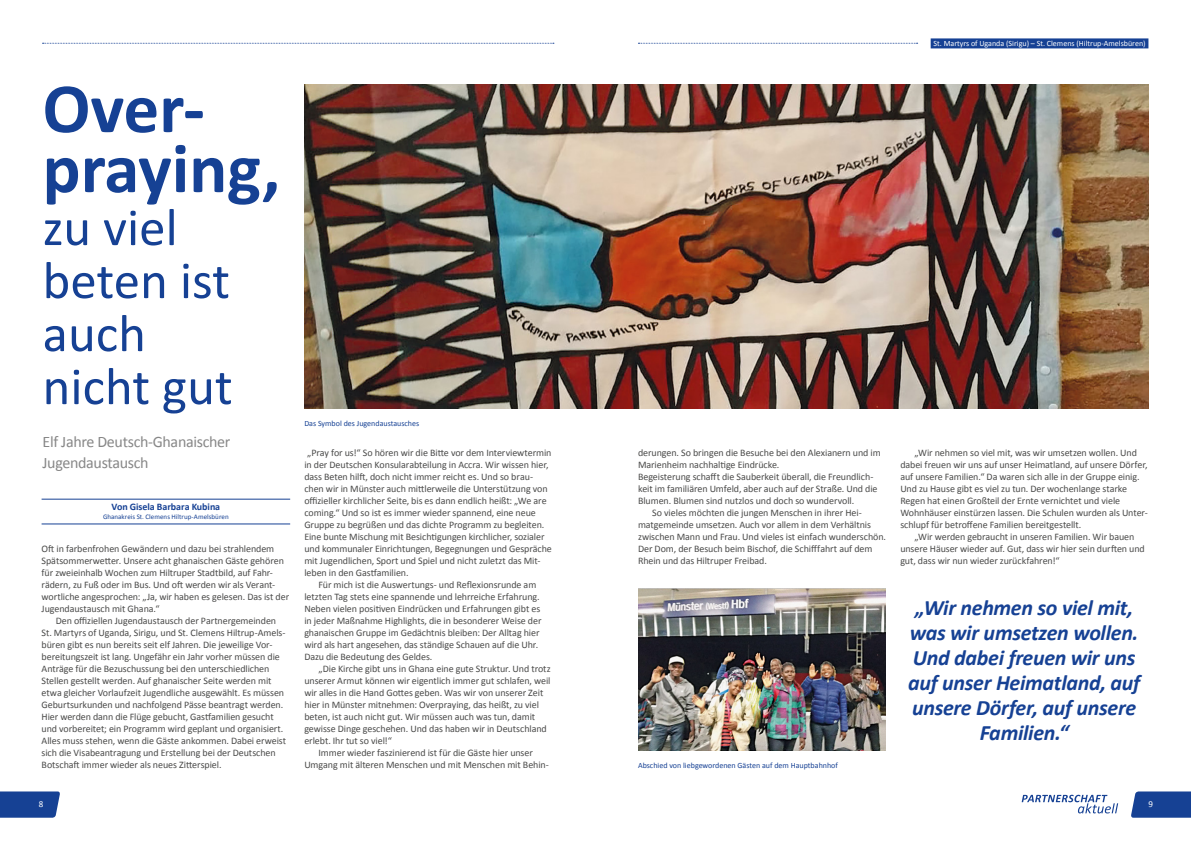
<style>
.page{position:relative;width:1191px;height:842px;background:#fff}
.page>*{position:absolute;margin:0;border:0;box-sizing:border-box;transform-origin:0 0}
.Inhalt{font:700 71px/60px "Calibri";color:#164194}
.Inhalt-2{font:53px/53px "Calibri";color:#164194}
.t1{font:italic 700 22px/25px "Calibri";letter-spacing:-.015em;color:#164194;text-align:center}
.Inhalt-3{font:16px "Calibri";letter-spacing:-.02em;color:#878787}
.t2{font:10px/12px "Calibri";letter-spacing:-.01em;color:#4a4a49}
.t3{font:700 10px "Calibri";letter-spacing:-.005em;color:#164194}
.t4{font:9px "Calibri";color:#fff}
.t5{font:8px "Calibri";color:#164194}
.Absatzformat_1{font:8px "Calibri";color:#fff}
.t6{font:7px "Calibri";letter-spacing:.005em;color:#164194}
</style>
<div class="page">
<hr style="left:42px;top:499px;width:248px;height:1px;background:#164194">
<hr style="left:42px;top:524px;width:248px;height:1px;background:#164194">
<img style="left:304px;top:84px;width:844px;height:324px">
<img style="left:638px;top:588px;width:247px;height:162px">
<svg style="left:0;top:791px;width:60px;height:27px;background:#254d9b"></svg>
<svg style="left:1021px;top:795px;width:97px;height:18px"></svg>
<svg style="left:1131px;top:791px;width:60px;height:27px;background:#254d9a"></svg>
<svg style="left:638px;top:43px;width:279px;height:1px"></svg>
<svg style="left:43px;top:43px;width:511px;height:1px"></svg>
<div style="left:930px;top:38px;width:218px;height:10px;background:#164194"></div>
<p class="Inhalt" style="left:43px;top:75px;width:239px">Over&shy;praying,</p>
<p class="Inhalt-2" style="left:43px;top:198px;width:137px">zu viel</p>
<p class="Inhalt-2" style="left:43px;top:251px;width:189px">beten ist auch</p>
<p class="Inhalt-2" style="left:43px;top:357px;width:192px">nicht gut</p>
<p class="Inhalt-3" style="left:43px;top:432px;width:189px">Elf Jahre Deutsch-Ghanaischer</p>
<p class="Inhalt-3" style="left:43px;top:453px;width:107px">Jugendaustausch</p>
<p class="t3" style="left:111px;top:500px;width:110px">Von Gisela Barbara Kubina</p>
<p class="t6" style="left:103px;top:512px;width:127px">Ghanakreis St. Clemens Hiltrup-Amelsbüren</p>
<p class="t2" style="left:42px;top:542px;width:249px">Oft in farbenfrohen Gewändern und dazu bei strahlendem Spätsommerwetter. Unsere acht ghanaischen Gäste gehören für zweieinhalb Wochen zum Hiltruper Stadtbild, auf Fahr&shy;rädern, zu Fuß oder im Bus. Und oft werden wir als Verant&shy;wortliche angesprochen: „Ja, wir haben es gelesen. Das ist der Jugendaustausch mit Ghana.“</p>
<p class="t2" style="left:42px;top:614px;width:246px;text-indent:14px">Den offiziellen Jugendaustausch der Partnergemeinden St. Martyrs of Uganda, Sirigu, und St. Clemens Hiltrup-Amels&shy;büren gibt es nun bereits seit elf Jahren. Die jeweilige Vor&shy;bereitungszeit ist lang. Ungefähr ein Jahr vorher müssen die Anträge für die Bezuschussung bei den unterschiedlichen Stellen gestellt werden. Auf ghanaischer Seite werden mit etwa gleicher Vorlaufzeit Jugendliche ausgewählt. Es müssen Geburtsurkunden und nachfolgend Pässe beantragt werden.<br>Hier werden dann die Flüge gebucht, Gastfamilien gesucht und vorbereitet; ein Programm wird geplant und organisiert.<br>Alles muss stehen, wenn die Gäste ankommen. Dabei erweist sich die Visabeantragung und Erstellung bei der Deutschen Botschaft immer wieder als neues Zitterspiel.</p>
<p class="t5" style="left:304px;top:418px;width:116px">Das Symbol des Jugendaustausches</p>
<p class="t2" style="left:304px;top:446px;width:249px">„Pray for us!“ So hören wir die Bitte vor dem Interviewtermin in der Deutschen Konsularabteilung in Accra. Wir wissen hier, dass Beten hilft, doch nicht immer reicht es. Und so brau&shy;chen wir in Münster auch mittlerweile die Unterstützung von offizieller kirchlicher Seite, bis es dann endlich heißt: „We are coming.“ Und so ist es immer wieder spannend, eine neue Gruppe zu begrüßen und das dichte Programm zu begleiten.<br>Eine bunte Mischung mit Besichtigungen kirchlicher, sozialer und kommunaler Einrichtungen, Begegnungen und Gespräche mit Jugendlichen, Sport und Spiel und nicht zuletzt das Mit&shy;leben in den Gastfamilien.</p>
<p class="t2" style="left:304px;top:578px;width:239px;text-indent:14px">Für mich ist die Auswertungs- und Reflexionsrunde am letzten Tag stets eine spannende und lehrreiche Erfahrung.<br>Neben vielen positiven Eindrücken und Erfahrungen gibt es in jeder Maßnahme Highlights, die in besonderer Weise der ghanaischen Gruppe im Gedächtnis bleiben: Der Alltag hier wird als hart angesehen, das ständige Schauen auf die Uhr.<br>Dazu die Bedeutung des Geldes.</p>
<p class="t2" style="left:304px;top:662px;width:248px;text-indent:14px">„Die Kirche gibt uns in Ghana eine gute Struktur. Und trotz unserer Armut können wir eigentlich immer gut schlafen, weil wir alles in die Hand Gottes geben. Was wir von unserer Zeit hier in Münster mitnehmen: Overpraying, das heißt, zu viel beten, ist auch nicht gut. Wir müssen auch was tun, damit gewisse Dinge geschehen. Und das haben wir in Deutschland erlebt. Ihr tut so viel!“</p>
<p class="t2" style="left:304px;top:746px;width:246px;text-align:center">Immer wieder faszinierend ist für die Gäste hier unser<br>Umgang mit älteren Menschen und mit Menschen mit Behin-</p>
<p class="Absatzformat_1" style="left:933px;top:38px;width:214px">St. Martyrs of Uganda (Sirigu) – St. Clemens (Hiltrup-Amelsbüren)</p>
<p class="t2" style="left:638px;top:446px;width:244px">derungen. So bringen die Besuche bei den Alexianern und im<br>Marienheim nachhaltige Eindrücke.</p>
<p class="t2" style="left:638px;top:470px;width:241px">Begeisterung schafft die Sauberkeit überall, die Freundlich&shy;keit im familiären Umfeld, aber auch auf der Straße. Und die<br>Blumen. Blumen sind nutzlos und doch so wundervoll.</p>
<p class="t2" style="left:638px;top:506px;width:249px;text-indent:14px">So vieles möchten die jungen Menschen in ihrer Hei&shy;matgemeinde umsetzen. Auch vor allem in dem Verhältnis zwischen Mann und Frau. Und vieles ist einfach wunderschön.<br>Der Dom, der Besuch beim Bischof, die Schifffahrt auf dem Rhein und das Hiltruper Freibad.</p>
<p class="t5" style="left:638px;top:761px;width:201px">Abschied von liebgewordenen Gästen auf dem Hauptbahnhof</p>
<p class="t2" style="left:900px;top:446px;width:249px;text-indent:14px">„Wir nehmen so viel mit, was wir umsetzen wollen. Und dabei freuen wir uns auf unser Heimatland, auf unsere Dörfer, auf unsere Familien.“ Da waren sich alle in der Gruppe einig.</p>
<p class="t2" style="left:900px;top:482px;width:249px">Und zu Hause gibt es viel zu tun. Der wochenlange starke Regen hat einen Großteil der Ernte vernichtet und viele Wohnhäuser einstürzen lassen. Die Schulen wurden als Unter&shy;schlupf für betroffene Familien bereitgestellt.</p>
<p class="t2" style="left:900px;top:530px;width:246px;text-indent:14px">„Wir werden gebraucht in unseren Familien. Wir bauen unsere Häuser wieder auf. Gut, dass wir hier sein durften und gut, dass wir nun wieder zurückfahren!“</p>
<p class="t1" style="left:908px;top:594px;width:233px">„Wir nehmen so viel mit, was wir umsetzen wollen.<br>Und dabei freuen wir uns auf unser Heimatland, auf unsere Dörfer, auf unsere<br>Familien.“</p>
<p class="t4" style="left:39px;top:799px;width:6px">8</p>
<p class="t4" style="left:1148px;top:799px;width:6px">9</p>
</div>
